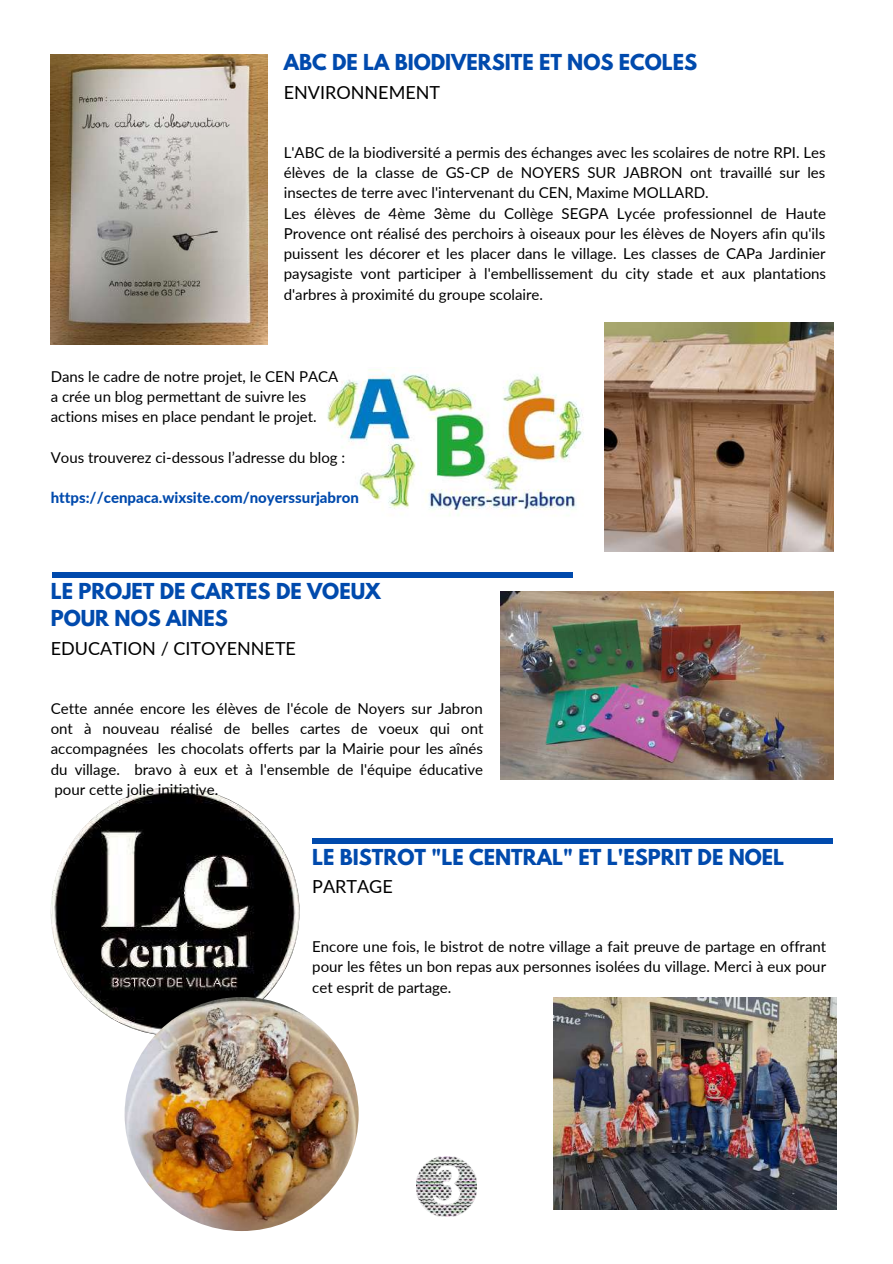
<style>
.page{position:relative;width:893px;height:1264px;background:#fff}
.page>*{position:absolute;margin:0;border:0;box-sizing:border-box;transform-origin:0 0}
.t1{font:700 19.5px/27px "League Spartan";color:#004aad}
.t2{font:18px "Lato";color:#000}
.t3{font:15px/20.2px "Lato";color:#000;text-align:justify}
.t4{font:800 15px "Lato";color:#004aad}
</style>
<div class="page">
<div style="left:52px;top:572px;width:520px;height:5px;background:#004aad"></div>
<img style="left:417px;top:1156px;width:59px;height:60px">
<img style="left:51px;top:787px;width:248px;height:248px;border-radius:50%">
<img style="left:125px;top:997px;width:233px;height:233px;border-radius:50%">
<div style="left:312px;top:838px;width:520px;height:6px;background:#004aad"></div>
<img style="left:553px;top:997px;width:283px;height:212px">
<img style="left:51px;top:54px;width:217px;height:290px">
<img style="left:604px;top:323px;width:228px;height:228px">
<img style="left:500px;top:591px;width:333px;height:188px">
<img style="left:327px;top:367px;width:257px;height:149px">
<h1 class="t1" style="left:284px;top:51px;width:415px">ABC DE LA BIODIVERSITE ET NOS ECOLES</h1>
<p class="t2" style="left:284px;top:81px;width:158px">ENVIRONNEMENT</p>
<p class="t3" style="left:284px;top:142px;width:543px;text-align:left">L'ABC de la biodiversité a permis des échanges avec les scolaires de notre RPI. Les élèves de la classe de GS-CP de NOYERS SUR JABRON ont travaillé sur les insectes de terre avec l'intervenant du CEN, Maxime MOLLARD.<br>Les élèves de 4ème 3ème du Collège SEGPA Lycée professionnel de Haute Provence ont réalisé des perchoirs à oiseaux pour les élèves de Noyers afin qu'ils puissent les décorer et les placer dans le village. Les classes de CAPa Jardinier paysagiste vont participer à l'embellissement du city stade et aux plantations d'arbres à proximité du groupe scolaire.</p>
<p class="t3" style="left:51px;top:365px;width:289px;text-align:left">Dans le cadre de notre projet, le CEN PACA a crée un blog permettant de suivre les actions mises en place pendant le projet.</p>
<p class="t3" style="left:51px;top:446px;width:296px">Vous trouverez ci-dessous l’adresse du blog :</p>
<p class="t4" style="left:51px;top:488px;width:310px">https://cenpaca.wixsite.com/noyerssurjabron</p>
<h1 class="t1" style="left:51px;top:580px;width:331px">LE PROJET DE CARTES DE VOEUX<br>POUR NOS AINES</h1>
<p class="t2" style="left:51px;top:637px;width:247px">EDUCATION / CITOYENNETE</p>
<p class="t3" style="left:51px;top:698px;width:434px">Cette année encore les élèves de l'école de Noyers sur Jabron ont à nouveau réalisé de belles cartes de voeux qui ont accompagnées les chocolats offerts par la Mairie pour les aînés du village. bravo à eux et à l'ensemble de l'équipe éducative pour cette jolie initiative.</p>
<h1 class="t1" style="left:312px;top:845px;width:473px">LE BISTROT "LE CENTRAL" ET L'ESPRIT DE NOEL</h1>
<p class="t2" style="left:312px;top:875px;width:82px">PARTAGE</p>
<p class="t3" style="left:312px;top:936px;width:515px">Encore une fois, le bistrot de notre village a fait preuve de partage en offrant pour les fêtes un bon repas aux personnes isolées du village. Merci à eux pour cet esprit de partage.</p>
</div>
